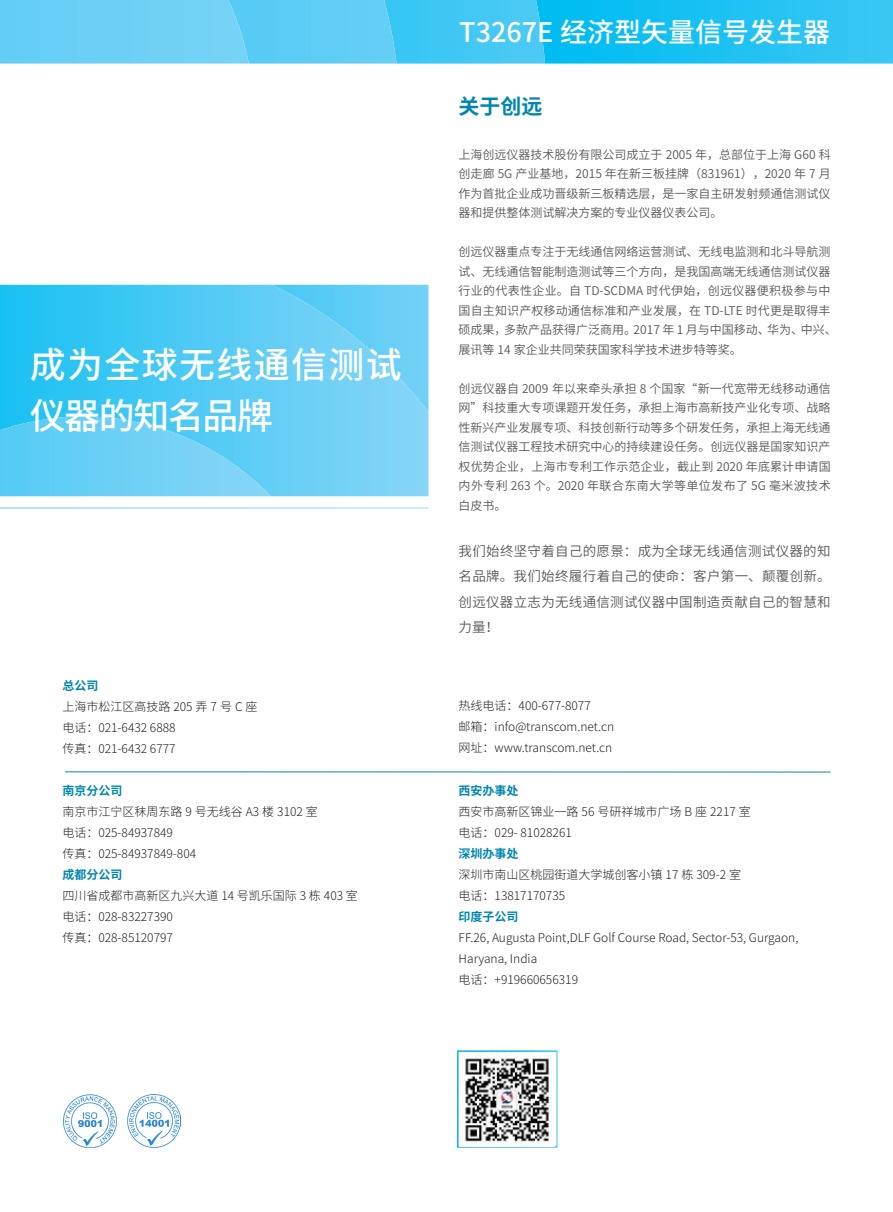
<style>
.page{position:relative;width:893px;height:1212px;background:#fff}
.page>*{position:absolute;margin:0;border:0;box-sizing:border-box;transform-origin:0 0}
.t1{font:500 36px/51px "Source Han Sans SC";letter-spacing:.035em;color:#fff}
.t2{font:500 27px "Source Han Sans SC";color:#fff}
.t3{font:700 21px "Source Han Sans SC";color:#0086ae}
.t4{font:13.5px/25.5px "Source Han Sans SC";letter-spacing:.02em;color:#57585a;text-align:justify}
.t5{font:12px/19.5px "Source Han Sans SC";color:#57585a;text-align:justify}
.t6{font:300 12px "Source Han Sans SC";color:#231f20}
.t7{font:700 12px "Source Han Sans SC";color:#0086ae}
</style>
<div class="page">
<img style="left:545px;top:0;width:348px;height:64px">
<img style="left:396px;top:0;width:149px;height:64px">
<img style="left:249px;top:0;width:147px;height:64px">
<img style="left:0;top:0;width:249px;height:64px">
<svg style="left:428px;top:412px;width:1px;height:84px"></svg>
<img style="left:0;top:285px;width:428px;height:211px">
<img style="left:0;top:416px;width:271px;height:80px">
<hr style="left:65px;top:771px;width:765px;height:1px;background:#0086ae">
<img style="left:457px;top:1050px;width:100px;height:97px">
<img style="left:459px;top:1052px;width:95px;height:94px">
<img style="left:64px;top:1094px;width:117px;height:53px">
<p class="t1" style="left:30px;top:340px;width:373px">成为全球无线通信测试仪器的知名品牌</p>
<p class="t7" style="left:62px;top:678px;width:38px">总公司</p>
<p class="t6" style="left:62px;top:699px;width:197px">上海市松江区高技路 205 弄 7 号 C 座</p>
<p class="t6" style="left:62px;top:720px;width:115px">电话：021-6432 6888</p>
<p class="t6" style="left:62px;top:741px;width:115px">传真：021-6432 6777</p>
<p class="t7" style="left:62px;top:783px;width:62px">南京分公司</p>
<p class="t6" style="left:62px;top:804px;width:257px">南京市江宁区秣周东路 9 号无线谷 A3 楼 3102 室</p>
<p class="t6" style="left:62px;top:825px;width:112px">电话：025-84937849</p>
<p class="t6" style="left:62px;top:846px;width:135px">传真：025-84937849-804</p>
<p class="t7" style="left:62px;top:867px;width:62px">成都分公司</p>
<p class="t6" style="left:62px;top:888px;width:297px">四川省成都市高新区九兴大道 14 号凯乐国际 3 栋 403 室</p>
<p class="t6" style="left:62px;top:909px;width:112px">电话：028-83227390</p>
<p class="t6" style="left:62px;top:930px;width:112px">传真：028-85120797</p>
<h2 class="t2" style="left:459px;top:17px;width:372px">T3267E 经济型矢量信号发生器</h2>
<p class="t3" style="left:459px;top:94px;width:85px">关于创远</p>
<p class="t5" style="left:459px;top:145px;width:374px">上海创远仪器技术股份有限公司成立于 2005 年，总部位于上海 G60 科创走廊 5G 产业基地，2015 年在新三板挂牌（831961），2020 年 7 月作为首批企业成功晋级新三板精选层，是一家自主研发射频通信测试仪器和提供整体测试解决方案的专业仪器仪表公司。</p>
<p class="t5" style="left:459px;top:242px;width:380px;text-align:left">创远仪器重点专注于无线通信网络运营测试、无线电监测和北斗导航测试、无线通信智能制造测试等三个方向，是我国高端无线通信测试仪器行业的代表性企业。自 TD-SCDMA 时代伊始，创远仪器便积极参与中国自主知识产权移动通信标准和产业发展，在 TD-LTE 时代更是取得丰硕成果，多款产品获得广泛商用。2017 年 1 月与中国移动、华为、中兴、展讯等 14 家企业共同荣获国家科学技术进步特等奖。</p>
<p class="t5" style="left:459px;top:379px;width:374px">创远仪器自 2009 年以来牵头承担 8 个国家“新一代宽带无线移动通信网”科技重大专项课题开发任务，承担上海市高新技产业化专项、战略性新兴产业发展专项、科技创新行动等多个研发任务，承担上海无线通信测试仪器工程技术研究中心的持续建设任务。创远仪器是国家知识产权优势企业，上海市专利工作示范企业，截止到 2020 年底累计申请国内外专利 263 个。2020 年联合东南大学等单位发布了 5G 毫米波技术白皮书。</p>
<p class="t4" style="left:459px;top:538px;width:374px">我们始终坚守着自己的愿景：成为全球无线通信测试仪器的知名品牌。我们始终履行着自己的使命：客户第一、颠覆创新。创远仪器立志为无线通信测试仪器中国制造贡献自己的智慧和力量！</p>
<p class="t6" style="left:459px;top:699px;width:134px">热线电话：400-677-8077</p>
<p class="t6" style="left:459px;top:720px;width:157px">邮箱：info@transcom.net.cn</p>
<p class="t6" style="left:459px;top:741px;width:155px">网址：www.transcom.net.cn</p>
<p class="t7" style="left:459px;top:784px;width:61px">西安办事处</p>
<p class="t6" style="left:459px;top:805px;width:294px">西安市高新区锦业一路 56 号研祥城市广场 B 座 2217 室</p>
<p class="t6" style="left:459px;top:826px;width:115px">电话：029- 81028261</p>
<p class="t7" style="left:459px;top:847px;width:61px">深圳办事处</p>
<p class="t6" style="left:459px;top:868px;width:284px">深圳市南山区桃园街道大学城创客小镇 17 栋 309-2 室</p>
<p class="t6" style="left:459px;top:889px;width:108px">电话：13817170735</p>
<p class="t7" style="left:459px;top:910px;width:61px">印度子公司</p>
<p class="t6" style="left:459px;top:931px;width:341px">FF.26, Augusta Point,DLF Golf Course Road, Sector-53, Gurgaon,</p>
<p class="t6" style="left:459px;top:952px;width:80px">Haryana, India</p>
<p class="t6" style="left:459px;top:973px;width:121px">电话：+919660656319</p>
</div>
